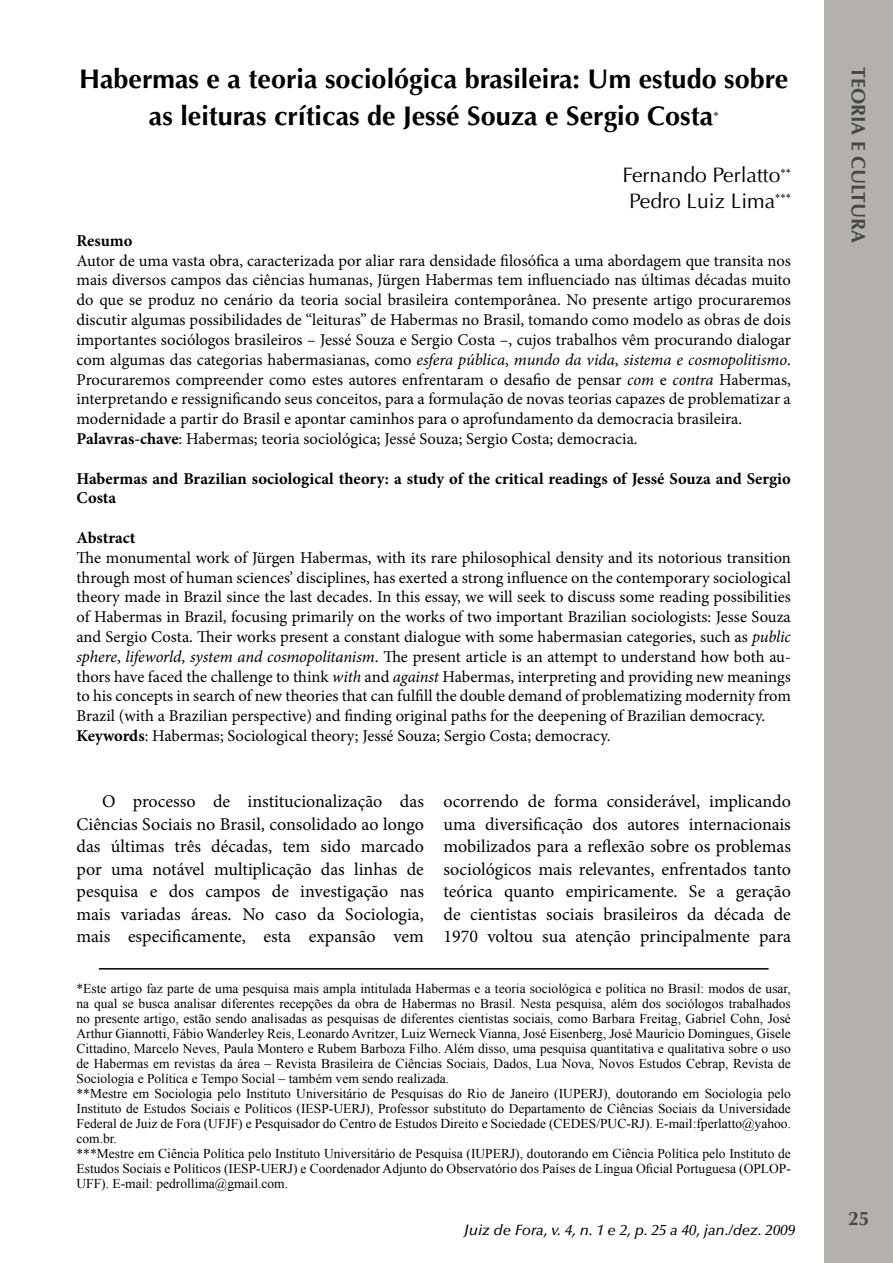
<style>
.page{position:relative;width:893px;height:1263px;background:#fff}
.page>*{position:absolute;margin:0;border:0;box-sizing:border-box;transform-origin:0 0}
.t1{font:700 27px/37.5px "Optima LT Std";color:#000;text-align:center}
.t2{font:21px/25.2px "Optima LT Std";color:#000;text-align:center}
.t3{font:700 19.5px "Optima LT Std";color:#464547}
.t4{font:18px/22.5px "Minion Pro";color:#000;text-align:justify}
.t5{font:16.5px/19.8px "Minion Pro";color:#000}
.t6{font:700 16.5px/19.8px "Minion Pro";color:#000}
.t7{font:italic 500 15px "Optima LT Std";color:#000}
.t8{font:13.5px/15px "Times New Roman";color:#000}
.t9{font:10.5px "Times New Roman";color:#000}
.s1{font-style:italic}
.s2{font-weight:700}
</style>
<div class="page">
<div style="left:825px;top:0;width:68px;height:1263px;background:#b4b1ad"></div>
<hr style="left:99px;top:968px;width:670px;height:1px;background:#000">
<h1 class="t1" style="left:79px;top:60px;width:711px">Habermas e a teoria sociológica brasileira: Um estudo sobre as leituras críticas de Jessé Souza e Sergio Costa</h1>
<p class="t9" style="left:713px;top:108px;width:7px">*</p>
<p class="t2" style="left:622px;top:163px;width:170px">Fernando Perlatto<sup>**<br></sup>Pedro Luiz Lima<sup>***</sup></p>
<p class="t6" style="left:77px;top:230px;width:57px">Resumo</p>
<p class="t5" style="left:77px;top:251px;width:716px">Autor de uma vasta obra, caracterizada por aliar rara densidade filosófica a uma abordagem que transita nos mais diversos campos das ciências humanas, Jürgen Habermas tem influenciado nas últimas décadas muito do que se produz no cenário da teoria social brasileira contemporânea. No presente artigo procuraremos discutir algumas possibilidades de “leituras” de Habermas no Brasil, tomando como modelo as obras de dois importantes sociólogos brasileiros – Jessé Souza e Sergio Costa –, cujos trabalhos vêm procurando dialogar com algumas das categorias habermasianas, como <span class="s1">esfera pública</span>, <span class="s1">mundo da vida</span>, <span class="s1">sistema e cosmopolitismo</span>.<br>Procuraremos compreender como estes autores enfrentaram o desafio de pensar <span class="s1">com</span> e <span class="s1">contra</span> Habermas, interpretando e ressignificando seus conceitos, para a formulação de novas teorias capazes de problematizar a modernidade a partir do Brasil e apontar caminhos para o aprofundamento da democracia brasileira.<br><span class="s2">Palavras-chave</span>: Habermas; teoria sociológica; Jessé Souza; Sergio Costa; democracia.</p>
<p class="t6" style="left:77px;top:468px;width:716px">Habermas and Brazilian sociological theory: a study of the critical readings of Jessé Souza and Sergio<br>Costa</p>
<p class="t6" style="left:77px;top:527px;width:60px">Abstract</p>
<p class="t5" style="left:77px;top:548px;width:716px">The monumental work of Jürgen Habermas, with its rare philosophical density and its notorious transition through most of human sciences’ disciplines, has exerted a strong influence on the contemporary sociological theory made in Brazil since the last decades. In this essay, we will seek to discuss some reading possibilities of Habermas in Brazil, focusing primarily on the works of two important Brazilian sociologists: Jesse Souza and Sergio Costa. Their works present a constant dialogue with some habermasian categories, such as <span class="s1">public sphere</span>, <span class="s1">lifeworld</span>, <span class="s1">system and cosmopolitanism</span>. The present article is an attempt to understand how both au&shy;thors have faced the challenge to think <span class="s1">with</span> and <span class="s1">against</span> Habermas, interpreting and providing new meanings to his concepts in search of new theories that can fulfill the double demand of problematizing modernity from Brazil (with a Brazilian perspective) and finding original paths for the deepening of Brazilian democracy.<br><span class="s2">Keywords</span>: Habermas; Sociological theory; Jessé Souza; Sergio Costa; democracy.</p>
<p class="t4" style="left:77px;top:790px;width:349px;text-indent:26px">O processo de institucionalização das Ciências Sociais no Brasil, consolidado ao longo das últimas três décadas, tem sido marcado por uma notável multiplicação das linhas de pesquisa e dos campos de investigação nas mais variadas áreas. No caso da Sociologia, mais especificamente, esta expansão vem</p>
<p class="t4" style="left:443px;top:790px;width:349px">ocorrendo de forma considerável, implicando uma diversificação dos autores internacionais mobilizados para a reflexão sobre os problemas sociológicos mais relevantes, enfrentados tanto teórica quanto empiricamente. Se a geração de cientistas sociais brasileiros da década de 1970 voltou sua atenção principalmente para</p>
<p class="t8" style="left:77px;top:980px;width:716px">*Este artigo faz parte de uma pesquisa mais ampla intitulada Habermas e a teoria sociológica e política no Brasil: modos de usar, na qual se busca analisar diferentes recepções da obra de Habermas no Brasil. Nesta pesquisa, além dos sociólogos trabalhados no presente artigo, estão sendo analisadas as pesquisas de diferentes cientistas sociais, como Barbara Freitag, Gabriel Cohn, José Arthur Giannotti, Fábio Wanderley Reis, Leonardo Avritzer, Luiz Werneck Vianna, José Eisenberg, José Maurício Domingues, Gisele Cittadino, Marcelo Neves, Paula Montero e Rubem Barboza Filho. Além disso, uma pesquisa quantitativa e qualitativa sobre o uso de Habermas em revistas da área – Revista Brasileira de Ciências Sociais, Dados, Lua Nova, Novos Estudos Cebrap, Revista de Sociologia e Política e Tempo Social – também vem sendo realizada.<br>**Mestre em Sociologia pelo Instituto Universitário de Pesquisas do Rio de Janeiro (IUPERJ), doutorando em Sociologia pelo Instituto de Estudos Sociais e Políticos (IESP-UERJ), Professor substituto do Departamento de Ciências Sociais da Universidade Federal de Juiz de Fora (UFJF) e Pesquisador do Centro de Estudos Direito e Sociedade (CEDES/PUC-RJ). E-mail:fperlatto@yahoo. com.br.<br>***Mestre em Ciência Política pelo Instituto Universitário de Pesquisa (IUPERJ), doutorando em Ciência Política pelo Instituto de Estudos Sociais e Políticos (IESP-UERJ) e Coordenador Adjunto do Observatório dos Países de Língua Oficial Portuguesa (OPLOP-UFF). E-mail: pedrollima@gmail.com.</p>
<p class="t7" style="left:464px;top:1221px;width:333px">Juiz de Fora, v. 4, n. 1 e 2, p. 25 a 40, jan./dez. 2009</p>
<p class="t3" style="left:870px;top:67px;width:178px;rotate:90deg">TEORIA E CULTURA</p>
<p class="t3" style="left:848px;top:1207px;width:23px">25</p>
</div>
